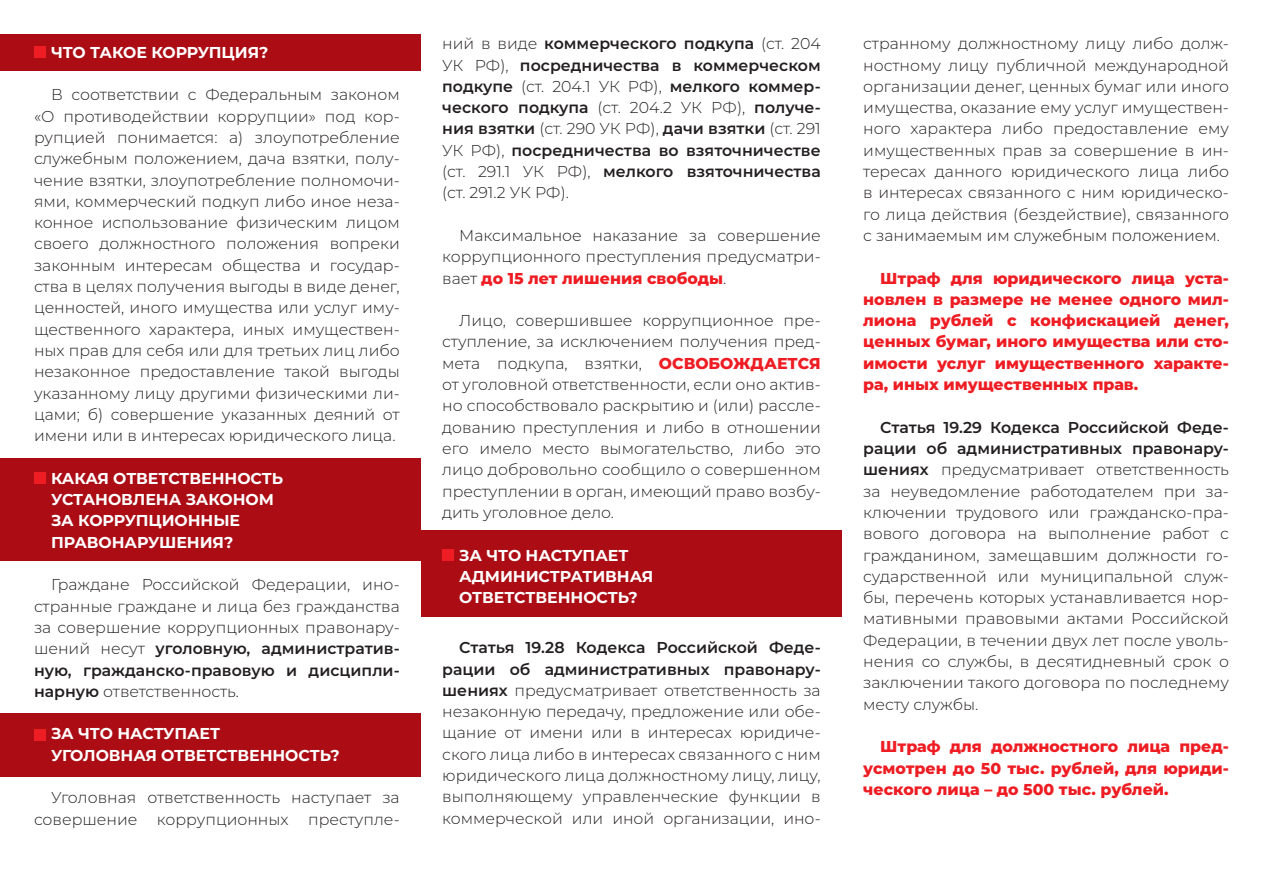
<style>
.page{position:relative;width:1263px;height:893px;background:#fff}
.page>*{position:absolute;margin:0;border:0;box-sizing:border-box;transform-origin:0 0}
.t1{font:300 15.75px/21.3px "Montserrat";color:#231f20;text-align:justify}
.t2{font:800 15.75px/21.3px "Montserrat";color:#ee1d23;text-align:justify}
.t3{font:600 15.75px/21.3px "Montserrat";color:#231f20;text-align:justify}
.t4{font:700 15.75px "Montserrat";letter-spacing:-.005em;color:#fff}
.s1{font-weight:600}
.s2{font-weight:300}
.s3{font-weight:800;color:#ee1d23}
</style>
<div class="page">
<div style="left:0;top:34px;width:421px;height:37px;background:#ac0c13"></div>
<div style="left:0;top:713px;width:421px;height:64px;background:#ac0c13"></div>
<div style="left:0;top:459px;width:421px;height:102px;background:#ac0c13"></div>
<div style="left:421px;top:530px;width:421px;height:87px;background:#ac0c13"></div>
<div style="left:34px;top:729px;width:11px;height:11px;background:#ee1d23"></div>
<div style="left:34px;top:473px;width:11px;height:11px;background:#ee1d23"></div>
<div style="left:442px;top:549px;width:11px;height:12px;background:#ee1d23"></div>
<div style="left:34px;top:47px;width:11px;height:11px;background:#ee1d23"></div>
<p class="t4" style="left:51px;top:41px;width:219px">ЧТО ТАКОЕ КОРРУПЦИЯ?</p>
<p class="t1" style="left:34px;top:84px;width:367px;text-indent:17px">В соответствии с Федеральным законом «О противодействии коррупции» под кор&shy;рупцией понимается: а) злоупотребление служебным положением, дача взятки, полу&shy;чение взятки, злоупотребление полномочи&shy;ями, коммерческий подкуп либо иное неза&shy;конное использование физическим лицом своего должностного положения вопреки законным интересам общества и государ&shy;ства в целях получения выгоды в виде денег, ценностей, иного имущества или услуг иму&shy;щественного характера, иных имуществен&shy;ных прав для себя или для третьих лиц либо незаконное предоставление такой выгоды указанному лицу другими физическими ли&shy;цами; б) совершение указанных деяний от имени или в интересах юридического лица.</p>
<p class="t4" style="left:51px;top:467px;width:234px">КАКАЯ ОТВЕТСТВЕННОСТЬ</p>
<p class="t4" style="left:51px;top:488px;width:224px">УСТАНОВЛЕНА ЗАКОНОМ</p>
<p class="t4" style="left:51px;top:509px;width:191px">ЗА КОРРУПЦИОННЫЕ</p>
<p class="t4" style="left:51px;top:531px;width:184px">ПРАВОНАРУШЕНИЯ?</p>
<p class="t1" style="left:34px;top:574px;width:367px;text-indent:17px">Граждане Российской Федерации, ино&shy;странные граждане и лица без гражданства за совершение коррупционных правонару&shy;шений несут <span class="s1">уголовную, административ&shy;ную, гражданско-правовую и дисципли&shy;нарную</span> ответственность.</p>
<p class="t4" style="left:51px;top:722px;width:171px">ЗА ЧТО НАСТУПАЕТ</p>
<p class="t4" style="left:51px;top:744px;width:290px">УГОЛОВНАЯ ОТВЕТСТВЕННОСТЬ?</p>
<p class="t1" style="left:34px;top:787px;width:367px;text-align:right">Уголовная ответственность наступает за совершение коррупционных преступле-</p>
<p class="t3" style="left:442px;top:32px;width:380px"><span class="s2">ний в виде</span> коммерческого подкупа <span class="s2">(ст. 204<br>УК РФ),</span> посредничества в коммерческом подкупе <span class="s2">(ст. 204.1 УК РФ),</span> мелкого коммер&shy;ческого подкупа <span class="s2">(ст. 204.2 УК РФ),</span> получе&shy;ния взятки <span class="s2">(ст. 290 УК РФ),</span> дачи взятки <span class="s2">(ст. 291<br>УК РФ),</span> посредничества во взяточничестве <span class="s2">(ст. 291.1 УК РФ),</span> мелкого взяточничества <span class="s2">(ст. 291.2 УК РФ).</span></p>
<p class="t1" style="left:442px;top:224px;width:380px;text-indent:17px">Максимальное наказание за совершение коррупционного преступления предусматри&shy;вает <span class="s3">до 15 лет лишения свободы</span>.</p>
<p class="t1" style="left:442px;top:309px;width:380px;text-indent:17px">Лицо, совершившее коррупционное пре&shy;ступление, за исключением получения пред&shy;мета подкупа, взятки, <span class="s3">ОСВОБОЖДАЕТСЯ </span>от уголовной ответственности, если оно актив&shy;но способствовало раскрытию и (или) рассле&shy;дованию преступления и либо в отношении его имело место вымогательство, либо это лицо добровольно сообщило о совершенном преступлении в орган, имеющий право возбу&shy;дить уголовное дело.</p>
<p class="t4" style="left:459px;top:544px;width:171px">ЗА ЧТО НАСТУПАЕТ</p>
<p class="t4" style="left:459px;top:565px;width:195px">АДМИНИСТРАТИВНАЯ</p>
<p class="t4" style="left:459px;top:586px;width:180px">ОТВЕТСТВЕННОСТЬ?</p>
<p class="t1" style="left:442px;top:636px;width:380px;text-indent:17px"><span class="s1">Статья 19.28 Кодекса Российской Феде&shy;рации об административных правонару&shy;шениях</span> предусматривает ответственность за незаконную передачу, предложение или обе&shy;щание от имени или в интересах юридиче&shy;ского лица либо в интересах связанного с ним юридического лица должностному лицу, лицу, выполняющему управленческие функции в коммерческой или иной организации, ино-</p>
<p class="t1" style="left:863px;top:33px;width:367px">странному должностному лицу либо долж&shy;ностному лицу публичной международной организации денег, ценных бумаг или иного имущества, оказание ему услуг имуществен&shy;ного характера либо предоставление ему имущественных прав за совершение в ин&shy;тересах данного юридического лица либо в интересах связанного с ним юридическо&shy;го лица действия (бездействие), связанного с занимаемым им служебным положением.</p>
<p class="t2" style="left:863px;top:266px;width:367px;text-indent:17px">Штраф для юридического лица уста&shy;новлен в размере не менее одного мил&shy;лиона рублей с конфискацией денег, ценных бумаг, иного имущества или сто&shy;имости услуг имущественного характе&shy;ра, иных имущественных прав.</p>
<p class="t1" style="left:863px;top:416px;width:367px;text-indent:17px"><span class="s1">Статья 19.29 Кодекса Российской Феде&shy;рации об административных правонару&shy;шениях</span> предусматривает ответственность за неуведомление работодателем при за&shy;ключении трудового или гражданско-пра&shy;вового договора на выполнение работ с гражданином, замещавшим должности го&shy;сударственной или муниципальной служ&shy;бы, перечень которых устанавливается нор&shy;мативными правовыми актами Российской Федерации, в течении двух лет после уволь&shy;нения со службы, в десятидневный срок о заключении такого договора по последнему месту службы.</p>
<p class="t2" style="left:863px;top:735px;width:367px;text-indent:17px">Штраф для должностного лица пред&shy;усмотрен до 50 тыс. рублей, для юриди&shy;ческого лица – до 500 тыс. рублей.</p>
</div>
